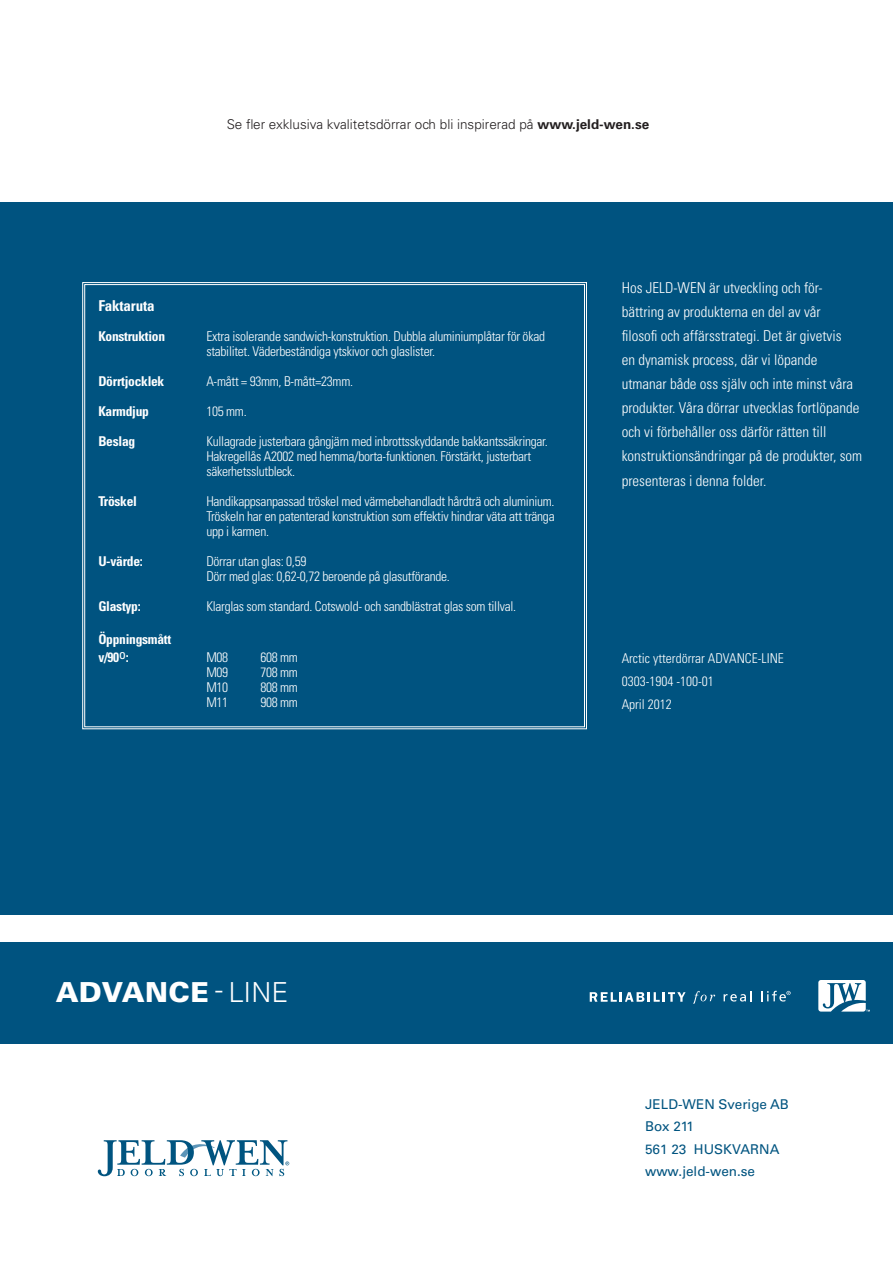
<style>
.page{position:relative;width:893px;height:1263px;background:#fff}
.page>*{position:absolute;margin:0;border:0;box-sizing:border-box;transform-origin:0 0}
.t1{font:900 27.6px "Univers LT";letter-spacing:.005em;color:#fff}
.t2{font:300 condensed 15px/24px "Univers LT Std";color:#fff}
.t3{font:700 condensed 15px "Univers LT Std";letter-spacing:-.01em;color:#fff}
.t4{font:300 condensed 13.5px/15px "Univers LT Std";letter-spacing:-.02em;color:#fff}
.t5{font:700 condensed 13.5px/18px "Univers LT Std";letter-spacing:-.02em;color:#fff}
.t6{font:300 13.5px "Univers LT Std";color:#231f20}
.t7{font:300 condensed 13.5px/22.5px "Univers LT Std";color:#fff}
.t8{font:13.5px/22.5px "Univers LT Std";color:#005480}
.s1{font-weight:700}
.s2{font-weight:300}
</style>
<div class="page">
<svg style="left:98px;top:1140px;width:191px;height:36px"></svg>
<div style="left:0;top:202px;width:893px;height:713px;background:#005380"></div>
<div style="left:0;top:942px;width:893px;height:101px;background:#005380"></div>
<svg style="left:590px;top:992px;width:95px;height:10px"></svg>
<svg style="left:693px;top:991px;width:22px;height:13px"></svg>
<svg style="left:724px;top:991px;width:27px;height:10px"></svg>
<svg style="left:761px;top:991px;width:30px;height:10px"></svg>
<svg style="left:818px;top:980px;width:52px;height:31px"></svg>
<svg style="left:82px;top:282px;width:505px;height:448px"></svg>
<p class="t6" style="left:227px;top:116px;width:424px">Se fler exklusiva kvalitetsdörrar och bli inspirerad på <span class="s1">www.jeld-wen.se</span></p>
<p class="t3" style="left:98px;top:296px;width:58px">Faktaruta</p>
<p class="t5" style="left:98px;top:327px;width:68px">Konstruktion</p>
<p class="t4" style="left:206px;top:329px;width:340px">Extra isolerande sandwich-konstruktion. Dubbla aluminiumplåtar för ökad stabilitet. Väderbeständiga ytskivor och glaslister.</p>
<p class="t5" style="left:98px;top:372px;width:68px">Dörrtjocklek</p>
<p class="t4" style="left:206px;top:374px;width:148px">A-mått = 93mm, B-mått=23mm.</p>
<p class="t5" style="left:98px;top:402px;width:52px">Karmdjup</p>
<p class="t4" style="left:206px;top:404px;width:42px">105 mm.</p>
<p class="t5" style="left:98px;top:432px;width:38px">Beslag</p>
<p class="t4" style="left:206px;top:434px;width:343px">Kullagrade justerbara gångjärn med inbrottsskyddande bakkantssäkringar.<br>Hakregellås A2002 med hemma/borta-funktionen. Förstärkt, justerbart säkerhetsslutbleck.</p>
<p class="t5" style="left:98px;top:492px;width:40px">Tröskel</p>
<p class="t4" style="left:206px;top:494px;width:350px;text-align:justify">Handikappsanpassad tröskel med värmebehandladt hårdträ och aluminium.<br>Tröskeln har en patenterad konstruktion som effektiv hindrar väta att tränga upp i karmen.</p>
<p class="t5" style="left:98px;top:552px;width:46px">U-värde:</p>
<p class="t4" style="left:206px;top:554px;width:245px">Dörrar utan glas: 0,59<br>Dörr med glas: 0,62-0,72 beroende på glasutförande.</p>
<p class="t5" style="left:98px;top:597px;width:44px">Glastyp:</p>
<p class="t4" style="left:206px;top:599px;width:311px">Klarglas som standard. Cotswold- och sandblästrat glas som tillval.</p>
<p class="t5" style="left:98px;top:630px;width:74px">Öppningsmått v/90<sup>o</sup>:</p>
<p class="t4" style="left:206px;top:649px;width:23px">M08</p>
<p class="t4" style="left:260px;top:649px;width:39px">608 mm</p>
<p class="t4" style="left:206px;top:664px;width:23px">M09</p>
<p class="t4" style="left:260px;top:664px;width:39px">708 mm</p>
<p class="t4" style="left:206px;top:679px;width:23px">M10</p>
<p class="t4" style="left:260px;top:679px;width:39px">808 mm</p>
<p class="t4" style="left:206px;top:694px;width:23px">M11</p>
<p class="t4" style="left:260px;top:694px;width:39px">908 mm</p>
<p class="t2" style="left:622px;top:276px;width:242px">Hos JELD-WEN är utveckling och för&shy;bättring av produkterna en del av vår<br>filosofi och affärsstrategi. Det är givetvis<br>en dynamisk process, där vi löpande utmanar både oss själv och inte minst våra produkter. Våra dörrar utvecklas fortlöpande och vi förbehåller oss därför rätten till konstruktionsändringar på de produkter, som</p>
<p class="t2" style="left:622px;top:469px;width:146px">presenteras i denna folder.</p>
<p class="t7" style="left:622px;top:647px;width:164px">Arctic ytterdörrar ADVANCE-LINE<br>0303-1904 -100-01<br>April 2012</p>
<h1 class="t1" style="left:56px;top:974px;width:234px">ADVANCE <span class="s2">- LINE</span></h1>
<p class="t8" style="left:645px;top:1093px;width:145px">JELD-WEN Sverige AB<br>Box 211<br>561 23 HUSKVARNA www.jeld-wen.se</p>
</div>
